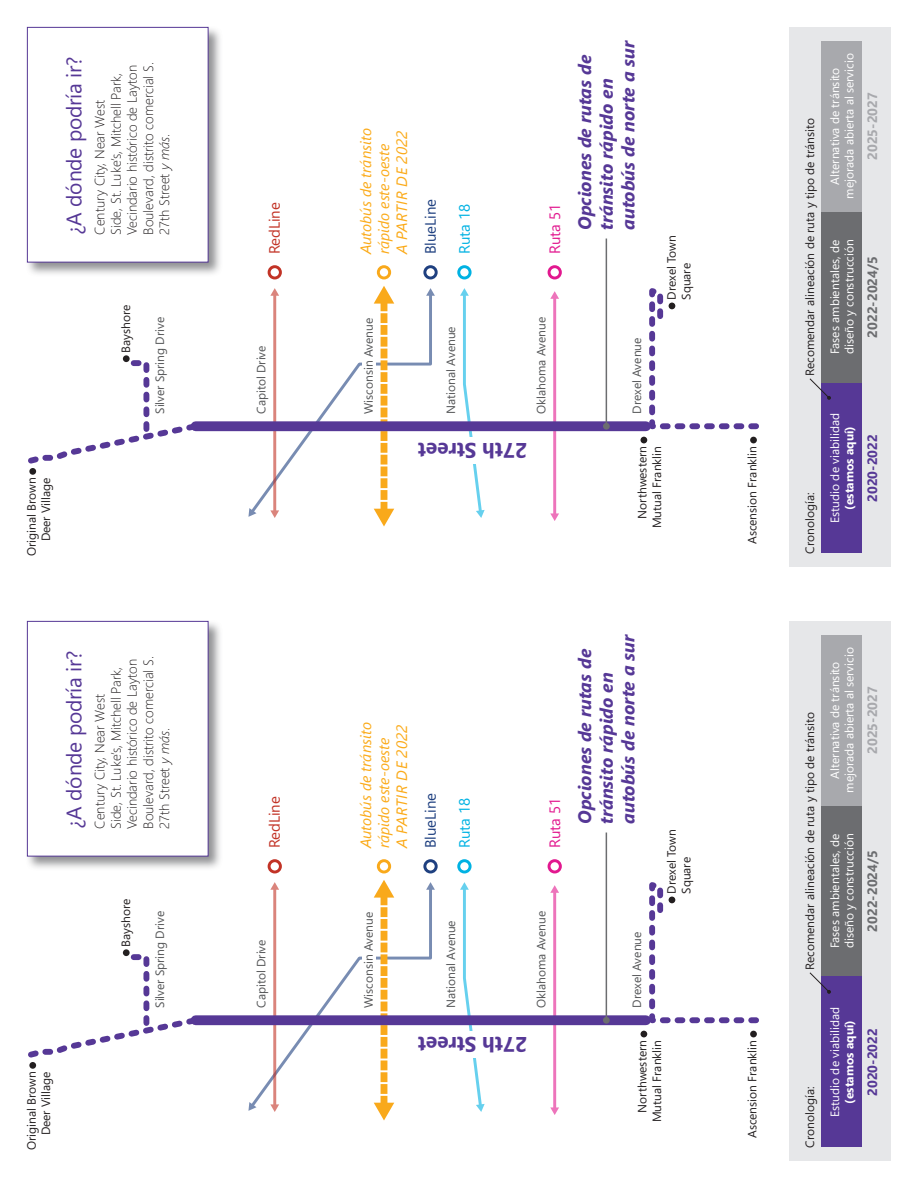
<style>
.page{position:relative;width:918px;height:1188px;background:#fff}
.page>*{position:absolute;margin:0;border:0;box-sizing:border-box;transform-origin:0 0}
.t1{font:21px "Segoe UI";letter-spacing:-.01em;color:#563896}
.t2{font:700 21px "Segoe UI";color:#563896}
.t3{font:italic 700 18px/21.6px "Segoe UI";color:#563896}
.t4{font:italic 15px/18px "Segoe UI";color:#fbaa19}
.t5{font:15px "Segoe UI";color:#1f4080}
.t6{font:15px "Segoe UI";color:#c23326}
.t7{font:15px "Segoe UI";color:#00b2e3}
.t8{font:15px "Segoe UI";color:#e2188f}
.Paragraph_Style_1{font:300 13.5px/16.2px "Segoe UI";color:#231f20}
.t9{font:700 13.5px "Segoe UI";color:#6c6d70}
.t10{font:700 13.5px "Segoe UI";color:#563896}
.t11{font:700 13.5px "Segoe UI";color:#a8a9ad}
.t12{font:12px/14.4px "Segoe UI";color:#231f20;text-align:right}
.t13{font:12px/14.4px "Segoe UI";color:#fff;text-align:center}
.t14{font:12px "Segoe UI";color:#545557}
.s1{font-style:italic}
.s2{font-weight:700}
</style>
<div class="page">
<svg style="left:248px;top:286px;width:187px;height:240px"></svg>
<svg style="left:460px;top:288px;width:25px;height:230px"></svg>
<hr style="left:553px;top:298px;width:3px;height:217px;background:#e2188f">
<svg style="left:550px;top:513px;width:9px;height:8px"></svg>
<svg style="left:550px;top:291px;width:9px;height:8px"></svg>
<div style="left:268px;top:265px;width:14px;height:14px;border:3px solid #c23326;border-radius:50%"></div>
<div style="left:377px;top:265px;width:14px;height:14px;border:3px solid #f9a91b;border-radius:50%"></div>
<div style="left:423px;top:265px;width:15px;height:14px;border:3px solid #1f4080;border-radius:50%"></div>
<div style="left:457px;top:265px;width:15px;height:14px;border:3px solid #00b2e3;border-radius:50%"></div>
<div style="left:548px;top:265px;width:14px;height:14px;border:3px solid #e2188f;border-radius:50%"></div>
<div style="left:196px;top:421px;width:450px;height:10px;background:#563896"></div>
<svg style="left:28px;top:358px;width:175px;height:106px"></svg>
<svg style="left:248px;top:880px;width:187px;height:240px"></svg>
<svg style="left:460px;top:882px;width:25px;height:230px"></svg>
<hr style="left:553px;top:892px;width:3px;height:217px;background:#e2188f">
<svg style="left:550px;top:1107px;width:9px;height:8px"></svg>
<svg style="left:550px;top:885px;width:9px;height:8px"></svg>
<div style="left:268px;top:859px;width:14px;height:14px;border:3px solid #c23326;border-radius:50%"></div>
<div style="left:377px;top:859px;width:14px;height:14px;border:3px solid #f9a91b;border-radius:50%"></div>
<div style="left:423px;top:859px;width:15px;height:14px;border:3px solid #1f4080;border-radius:50%"></div>
<div style="left:457px;top:859px;width:15px;height:14px;border:3px solid #00b2e3;border-radius:50%"></div>
<div style="left:548px;top:859px;width:14px;height:14px;border:3px solid #e2188f;border-radius:50%"></div>
<div style="left:196px;top:1015px;width:450px;height:10px;background:#563896"></div>
<svg style="left:28px;top:952px;width:175px;height:106px"></svg>
<div style="left:415px;top:437px;width:115px;height:27px;background:#fff"></div>
<div style="left:415px;top:1031px;width:115px;height:27px;background:#fff"></div>
<div style="left:603px;top:423px;width:7px;height:7px;background:#6c6d70;border-radius:50%"></div>
<hr style="left:606px;top:239px;width:1px;height:187px;background:#6c6d70">
<div style="left:603px;top:1017px;width:7px;height:7px;background:#6c6d70;border-radius:50%"></div>
<hr style="left:606px;top:833px;width:1px;height:187px;background:#6c6d70">
<div style="left:29px;top:468px;width:7px;height:7px;background:#231f20;border-radius:50%"></div>
<div style="left:29px;top:1062px;width:7px;height:7px;background:#231f20;border-radius:50%"></div>
<div style="left:123px;top:355px;width:7px;height:7px;background:#231f20;border-radius:50%"></div>
<div style="left:123px;top:949px;width:7px;height:7px;background:#231f20;border-radius:50%"></div>
<svg style="left:641px;top:288px;width:118px;height:155px"></svg>
<svg style="left:641px;top:882px;width:118px;height:155px"></svg>
<div style="left:153px;top:306px;width:13px;height:108px;background:#fff"></div>
<div style="left:153px;top:900px;width:13px;height:108px;background:#fff"></div>
<div style="left:254px;top:306px;width:14px;height:108px;background:#fff"></div>
<div style="left:254px;top:900px;width:14px;height:108px;background:#fff"></div>
<div style="left:362px;top:306px;width:13px;height:108px;background:#fff"></div>
<div style="left:362px;top:900px;width:13px;height:108px;background:#fff"></div>
<div style="left:630px;top:306px;width:14px;height:108px;background:#fff"></div>
<div style="left:630px;top:900px;width:14px;height:108px;background:#fff"></div>
<div style="left:790px;top:27px;width:101px;height:540px;background:#e6e7e9"></div>
<div style="left:790px;top:621px;width:101px;height:540px;background:#e6e7e9"></div>
<div style="left:822px;top:382px;width:40px;height:172px;background:#563896"></div>
<div style="left:822px;top:976px;width:40px;height:172px;background:#563896"></div>
<div style="left:822px;top:212px;width:40px;height:170px;background:#6c6d70"></div>
<div style="left:822px;top:806px;width:40px;height:170px;background:#6c6d70"></div>
<div style="left:822px;top:41px;width:40px;height:171px;background:#a8a9ad"></div>
<div style="left:822px;top:635px;width:40px;height:171px;background:#a8a9ad"></div>
<svg style="left:809px;top:378px;width:22px;height:22px"></svg>
<svg style="left:809px;top:972px;width:22px;height:22px"></svg>
<div style="left:26px;top:25px;width:198px;height:253px;background:#6c6d70;opacity:.75"></div>
<div style="left:27px;top:27px;width:181px;height:235px;background:#fff"></div>
<div style="left:27px;top:27px;width:181px;height:235px;border:1px solid #563896"></div>
<div style="left:26px;top:619px;width:198px;height:253px;background:#6c6d70;opacity:.75"></div>
<div style="left:27px;top:621px;width:181px;height:235px;background:#fff"></div>
<div style="left:27px;top:621px;width:181px;height:235px;border:1px solid #563896"></div>
<p class="t1" style="left:54px;top:235px;width:180px;rotate:-90deg">¿A dónde podría ir?</p>
<p class="Paragraph_Style_1" style="left:90px;top:235px;width:174px;rotate:-90deg">Century City, Near West<br>Side, St. Luke’s, Mitchell Park,<br>Vecindario histórico de Layton<br>Boulevard, distrito comercial S.<br>27th Street <span class="s1">y más</span>.</p>
<p class="t12" style="left:23px;top:556px;width:80px;rotate:-90deg">Original Brown<br>Deer Village</p>
<p class="t12" style="left:118px;top:353px;width:50px;rotate:-90deg">Bayshore</p>
<p class="t14" style="left:148px;top:414px;width:98px;rotate:-90deg">Silver Spring Drive</p>
<p class="t1" style="left:54px;top:829px;width:180px;rotate:-90deg">¿A dónde podría ir?</p>
<p class="Paragraph_Style_1" style="left:90px;top:829px;width:174px;rotate:-90deg">Century City, Near West<br>Side, St. Luke’s, Mitchell Park,<br>Vecindario histórico de Layton<br>Boulevard, distrito comercial S.<br>27th Street <span class="s1">y más</span>.</p>
<p class="t12" style="left:23px;top:1150px;width:80px;rotate:-90deg">Original Brown<br>Deer Village</p>
<p class="t12" style="left:118px;top:947px;width:50px;rotate:-90deg">Bayshore</p>
<p class="t14" style="left:148px;top:1008px;width:98px;rotate:-90deg">Silver Spring Drive</p>
<p class="t6" style="left:260px;top:254px;width:54px;rotate:-90deg">RedLine</p>
<p class="t14" style="left:250px;top:414px;width:70px;rotate:-90deg">Capitol Drive</p>
<p class="t6" style="left:260px;top:848px;width:54px;rotate:-90deg">RedLine</p>
<p class="t14" style="left:250px;top:1008px;width:70px;rotate:-90deg">Capitol Drive</p>
<p class="t4" style="left:354px;top:254px;width:128px;rotate:-90deg">Autobús de tránsito rápido este-oeste<br>A PARTIR DE 2022</p>
<p class="t5" style="left:416px;top:254px;width:57px;rotate:-90deg">BlueLine</p>
<p class="t7" style="left:450px;top:254px;width:52px;rotate:-90deg">Ruta 18</p>
<p class="t8" style="left:541px;top:254px;width:52px;rotate:-90deg">Ruta 51</p>
<p class="t14" style="left:357px;top:414px;width:98px;rotate:-90deg">Wisconsin Avenue</p>
<p class="t14" style="left:440px;top:414px;width:89px;rotate:-90deg">National Avenue</p>
<p class="t14" style="left:530px;top:414px;width:98px;rotate:-90deg">Oklahoma Avenue</p>
<p class="t2" style="left:527px;top:470px;width:111px;rotate:-180deg">27th Street</p>
<p class="t3" style="left:571px;top:230px;width:191px;rotate:-90deg">Opciones de rutas de tránsito rápido en autobús de norte a sur</p>
<p class="t14" style="left:626px;top:414px;width:78px;rotate:-90deg">Drexel Avenue</p>
<p class="t12" style="left:663px;top:300px;width:66px;text-align:left;rotate:-90deg">Drexel Town<br>Square</p>
<p class="t12" style="left:634px;top:528px;width:84px;rotate:-90deg">Northwestern<br>Mutual Franklin</p>
<p class="t4" style="left:354px;top:848px;width:128px;rotate:-90deg">Autobús de tránsito rápido este-oeste<br>A PARTIR DE 2022</p>
<p class="t5" style="left:416px;top:848px;width:57px;rotate:-90deg">BlueLine</p>
<p class="t7" style="left:450px;top:848px;width:52px;rotate:-90deg">Ruta 18</p>
<p class="t8" style="left:541px;top:848px;width:52px;rotate:-90deg">Ruta 51</p>
<p class="t14" style="left:357px;top:1008px;width:98px;rotate:-90deg">Wisconsin Avenue</p>
<p class="t14" style="left:440px;top:1008px;width:89px;rotate:-90deg">National Avenue</p>
<p class="t14" style="left:530px;top:1008px;width:98px;rotate:-90deg">Oklahoma Avenue</p>
<p class="t2" style="left:527px;top:1064px;width:111px;rotate:-180deg">27th Street</p>
<p class="t3" style="left:571px;top:824px;width:191px;rotate:-90deg">Opciones de rutas de tránsito rápido en autobús de norte a sur</p>
<p class="t14" style="left:626px;top:1008px;width:78px;rotate:-90deg">Drexel Avenue</p>
<p class="t12" style="left:663px;top:894px;width:66px;text-align:left;rotate:-90deg">Drexel Town<br>Square</p>
<p class="t12" style="left:634px;top:1122px;width:84px;rotate:-90deg">Northwestern<br>Mutual Franklin</p>
<p class="t12" style="left:744px;top:544px;width:100px;rotate:-90deg">Ascension Franklin</p>
<p class="t12" style="left:744px;top:1138px;width:100px;rotate:-90deg">Ascension Franklin</p>
<p class="t12" style="left:802px;top:376px;width:259px;rotate:-90deg">Recomendar alineación de ruta y tipo de tránsito</p>
<p class="t13" style="left:827px;top:199px;width:147px;rotate:-90deg">Alternativa de tránsito mejorada abierta al servicio</p>
<p class="t11" style="left:860px;top:160px;width:69px;rotate:-90deg">2025-2027</p>
<p class="t13" style="left:827px;top:354px;width:116px;text-align:left;rotate:-90deg">Fases ambientales, de diseño y construcción</p>
<p class="t9" style="left:860px;top:338px;width:83px;rotate:-90deg">2022-2024/5</p>
<p class="t12" style="left:802px;top:554px;width:63px;rotate:-90deg">Cronología:</p>
<p class="t13" style="left:827px;top:523px;width:111px;rotate:-90deg">Estudio de viabilidad <span class="s2">(estamos aquí)</span></p>
<p class="t10" style="left:860px;top:502px;width:69px;rotate:-90deg">2020-2022</p>
<p class="t12" style="left:802px;top:970px;width:259px;rotate:-90deg">Recomendar alineación de ruta y tipo de tránsito</p>
<p class="t13" style="left:827px;top:793px;width:147px;rotate:-90deg">Alternativa de tránsito mejorada abierta al servicio</p>
<p class="t11" style="left:860px;top:754px;width:69px;rotate:-90deg">2025-2027</p>
<p class="t13" style="left:827px;top:948px;width:116px;text-align:left;rotate:-90deg">Fases ambientales, de diseño y construcción</p>
<p class="t9" style="left:860px;top:932px;width:83px;rotate:-90deg">2022-2024/5</p>
<p class="t12" style="left:802px;top:1148px;width:63px;rotate:-90deg">Cronología:</p>
<p class="t13" style="left:827px;top:1117px;width:111px;rotate:-90deg">Estudio de viabilidad <span class="s2">(estamos aquí)</span></p>
<p class="t10" style="left:860px;top:1096px;width:69px;rotate:-90deg">2020-2022</p>
</div>
